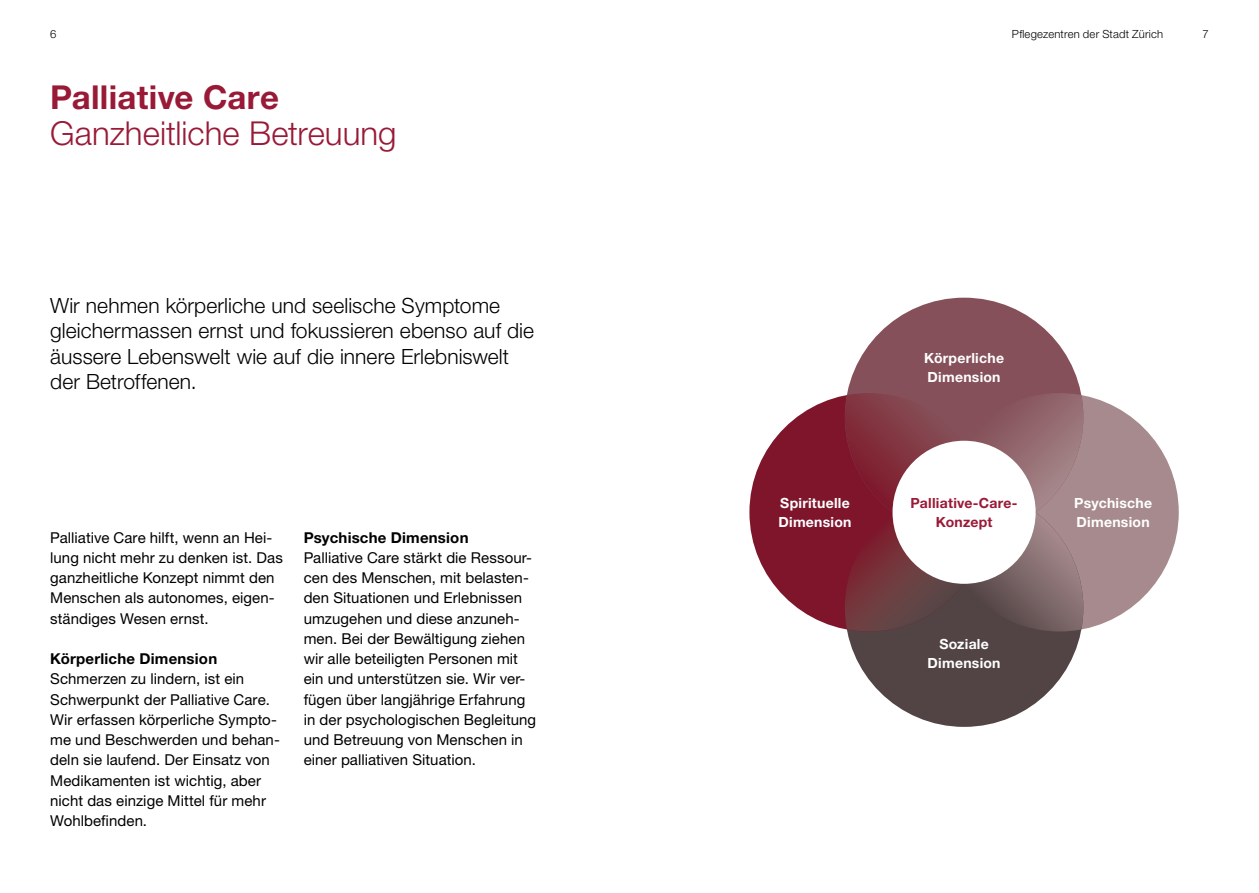
<style>
.page{position:relative;width:1259px;height:893px;background:#fff}
.page>*{position:absolute;margin:0;border:0;box-sizing:border-box;transform-origin:0 0}
.t1{font:300 33px "Helvetica Neue LT Std";color:#991a37}
.t2{font:700 33px "Helvetica Neue LT Std";letter-spacing:.005em;color:#991a37}
.t3{font:300 21px/25.5px "Helvetica Neue LT Std";letter-spacing:.005em;color:#000}
.t4{font:15px/20.2px "Helvetica Neue LT Std";letter-spacing:.005em;color:#000}
.t5{font:700 15px "Helvetica Neue LT Std";letter-spacing:.015em;color:#000}
.t6{font:700 13.95px/18.9px "Helvetica Neue LT Std";letter-spacing:.02em;color:#fff}
.t7{font:700 13.95px/18.9px "Helvetica Neue LT Std";letter-spacing:.015em;color:#991a37;text-align:center}
.t8{font:300 11.25px "Helvetica Neue LT Std";letter-spacing:.02em;color:#000}
</style>
<div class="page">
<div style="left:940px;top:393px;width:238px;height:238px;background:#a78a8d;border-radius:50%"></div>
<div style="left:845px;top:488px;width:238px;height:239px;background:#524344;border-radius:50%"></div>
<div style="left:749px;top:393px;width:239px;height:238px;background:#7e152b;border-radius:50%"></div>
<div style="left:845px;top:298px;width:238px;height:238px;background:#855059;border-radius:50%"></div>
<svg style="left:845px;top:393px;width:238px;height:238px"></svg>
<div style="left:892px;top:441px;width:143px;height:143px;background:#fff;border-radius:50%"></div>
<p class="t8" style="left:50px;top:27px;width:8px">6</p>
<p class="t8" style="left:1012px;top:27px;width:153px">Pflegezentren der Stadt Zürich</p>
<p class="t8" style="left:1202px;top:27px;width:8px">7</p>
<h1 class="t2" style="left:50px;top:76px;width:230px">Palliative Care</h1>
<h1 class="t1" style="left:50px;top:113px;width:348px">Ganzheitliche Betreuung</h1>
<h2 class="t3" style="left:50px;top:292px;width:485px">Wir nehmen körperliche und seelische Symptome gleichermassen ernst und fokussieren ebenso auf die äussere Lebenswelt wie auf die innere Erlebniswelt der Betroffenen.</h2>
<p class="t4" style="left:50px;top:527px;width:234px">Palliative Care hilft, wenn an Hei&shy;lung nicht mehr zu denken ist. Das ganzheitliche Konzept nimmt den<br>Menschen als autonomes, eigen&shy;ständiges Wesen ernst.</p>
<p class="t5" style="left:50px;top:649px;width:169px">Körperliche Dimension</p>
<p class="t4" style="left:50px;top:669px;width:231px">Schmerzen zu lindern, ist ein<br>Schwerpunkt der Palliative Care.<br>Wir erfassen körperliche Sympto&shy;me und Beschwerden und behan&shy;deln sie laufend. Der Einsatz von<br>Medikamenten ist wichtig, aber nicht das einzige Mittel für mehr<br>Wohlbefinden.</p>
<p class="t5" style="left:304px;top:528px;width:166px">Psychische Dimension</p>
<p class="t4" style="left:304px;top:547px;width:234px">Palliative Care stärkt die Ressour&shy;cen des Menschen, mit belasten&shy;den Situationen und Erlebnissen umzugehen und diese anzuneh&shy;men. Bei der Bewältigung ziehen wir alle beteiligten Personen mit ein und unterstützen sie. Wir ver&shy;fügen über langjährige Erfahrung in der psychologischen Begleitung und Betreuung von Menschen in einer palliativen Situation.</p>
<p class="t6" style="left:924px;top:349px;width:81px">Körperliche<br>Dimension</p>
<p class="t6" style="left:778px;top:494px;width:75px">Spirituelle<br>Dimension</p>
<p class="t6" style="left:1074px;top:494px;width:79px">Psychische<br>Dimension</p>
<p class="t7" style="left:910px;top:494px;width:108px">Palliative-Care-<br>Konzept</p>
<p class="t6" style="left:927px;top:635px;width:75px;text-align:center">Soziale<br>Dimension</p>
</div>
